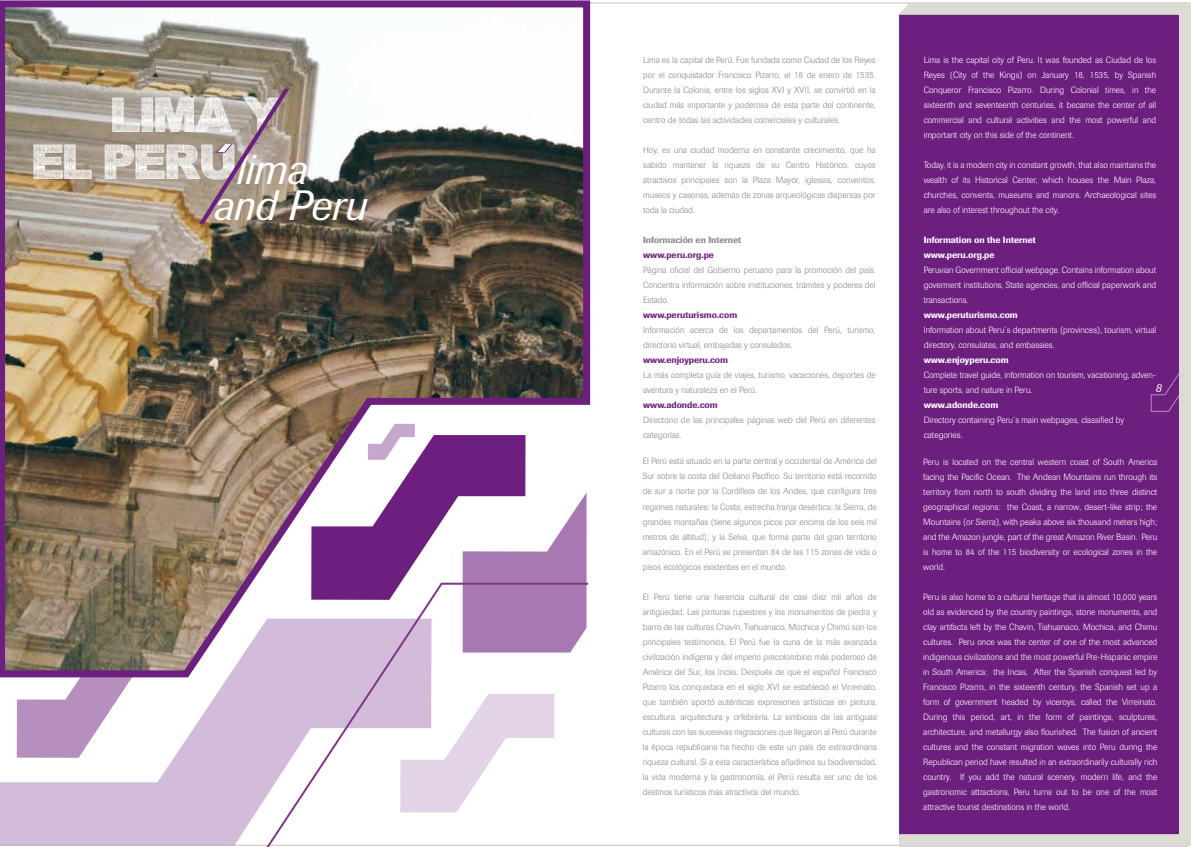
<style>
.page{position:relative;width:1191px;height:847px;background:#fff}
.page>*{position:absolute;margin:0;border:0;box-sizing:border-box;transform-origin:0 0}
.t1{font:italic 42px "Imago";color:#fff}
.t2{font:39px/46.8px "Asmat Font 2007";letter-spacing:.01em;color:#fff}
.t3{font:italic 12px "Imago";color:#fff}
.t4{font:300 9px/15px "Imago";color:#fff;text-align:justify}
.t5{font:300 9px/15px "Imago";color:#87888a;text-align:justify}
.t6{font:500 9px/15px "Imago";color:#fff}
.t7{font:500 9px "Imago";color:#6d1f80}
.t8{font:500 9px "Imago";color:#87888a}
.s1{font-family:"Imago";font-style:italic;font-size:42px}
</style>
<div class="page">
<svg style="left:899px;top:3px;width:292px;height:843px;background:#742b85"></svg>
<svg style="left:0;top:681px;width:256px;height:164px;fill:#d3bcd9"></svg>
<svg style="left:17px;top:681px;width:170px;height:76px"></svg>
<svg style="left:256px;top:681px;width:334px;height:166px"></svg>
<img style="left:0;top:0;width:594px;height:681px">
<svg style="left:199px;top:89px;width:90px;height:135px;background:#a5958b"></svg>
<h2 class="t2" style="left:33px;top:95px;width:275px;text-indent:79px">LIMA Y<br>EL PERU<span class="s1">lima</span></h2>
<h1 class="t1" style="left:213px;top:181px;width:155px">and Peru</h1>
<p class="t5" style="left:643px;top:52px;width:234px">Lima es la capital de Perú. Fue fundada como Ciudad de los Reyes por el conquistador Francisco Pizarro, el 18 de enero de 1535.<br>Durante la Colonia, entre los siglos XVI y XVII, se convirtió en la ciudad más importante y poderosa de esta parte del continente, centro de todas las actividades comerciales y culturales.</p>
<p class="t5" style="left:643px;top:142px;width:234px">Hoy, es una ciudad moderna en constante crecimiento, que ha sabido mantener la riqueza de su Centro Histórico, cuyos atractivos principales son la Plaza Mayor, iglesias, conventos, museos y casonas, además de zonas arqueológicas dispersas por toda la ciudad.</p>
<p class="t8" style="left:643px;top:234px;width:100px">Información en Internet</p>
<p class="t7" style="left:643px;top:249px;width:72px">www.peru.org.pe</p>
<p class="t5" style="left:643px;top:262px;width:234px">Página oficial del Gobierno peruano para la promoción del país.<br>Concentra información sobre instituciones, trámites y poderes del Estado.</p>
<p class="t7" style="left:643px;top:309px;width:96px">www.peruturismo.com</p>
<p class="t5" style="left:643px;top:322px;width:234px">Información acerca de los departamentos del Perú, turismo, directorio virtual, embajadas y consulados.</p>
<p class="t7" style="left:643px;top:354px;width:86px">www.enjoyperu.com</p>
<p class="t5" style="left:643px;top:367px;width:234px">La más completa guía de viajes, turismo, vacaciones, deportes de aventura y naturaleza en el Perú.</p>
<p class="t7" style="left:643px;top:399px;width:76px">www.adonde.com</p>
<p class="t5" style="left:643px;top:412px;width:234px">Directorio de las principales páginas web del Perú en diferentes categorías.</p>
<p class="t5" style="left:643px;top:454px;width:236px">El Perú está situado en la parte central y occidental de América del Sur sobre la costa del Océano Pacífico. Su territorio está recorrido de sur a norte por la Cordillera de los Andes, que configura tres regiones naturales: la Costa, estrecha franja desértica; la Sierra, de grandes montañas (tiene algunos picos por encima de los seis mil metros de altitud); y la Selva, que forma parte del gran territorio amazónico. En el Perú se presentan 84 de las 115 zonas de vida o pisos ecológicos existentes en el mundo.</p>
<p class="t5" style="left:643px;top:589px;width:236px">El Perú tiene una herencia cultural de casi diez mil años de antigüedad. Las pinturas rupestres y los monumentos de piedra y barro de las culturas Chavín, Tiahuanaco, Mochica y Chimú son los principales testimonios. El Perú fue la cuna de la más avanzada civilización indígena y del imperio precolombino más poderoso de América del Sur, los Incas. Después de que el español Francisco Pizarro los conquistara en el siglo XVI se estableció el Virreinato, que también aportó auténticas expresiones artísticas en pintura, escultura, arquitectura y orfebrería. La simbiosis de las antiguas culturas con las sucesivas migraciones que llegaron al Perú durante la época republicana ha hecho de este un país de extraordinaria riqueza cultural. Si a esta característica añadimos su biodiversidad, la vida moderna y la gastronomía, el Perú resulta ser uno de los destinos turísticos más atractivos del mundo.</p>
<p class="t4" style="left:924px;top:52px;width:234px">Lima is the capital city of Peru. It was founded as Ciudad de los Reyes (City of the Kings) on January 18, 1535, by Spanish Conqueror Francisco Pizarro. During Colonial times, in the sixteenth and seventeenth centuries, it became the center of all commercial and cultural activities and the most powerful and important city on this side of the continent.</p>
<p class="t4" style="left:924px;top:157px;width:234px">Today, it is a modern city in constant growth, that also maintains the wealth of its Historical Center, which houses the Main Plaza, churches, convents, museums and manors. Archaeological sites are also of interest throughout the city.</p>
<p class="t6" style="left:924px;top:232px;width:114px">Information on the Internet www.peru.org.pe</p>
<p class="t4" style="left:924px;top:262px;width:234px">Peruvian Government official webpage. Contains information about goverment institutions, State agencies, and official paperwork and transactions.</p>
<p class="t6" style="left:924px;top:307px;width:96px">www.peruturismo.com</p>
<p class="t4" style="left:924px;top:322px;width:234px">Information about Peru´s departments (provinces), tourism, virtual directory, consulates, and embassies.</p>
<p class="t6" style="left:924px;top:352px;width:86px">www.enjoyperu.com</p>
<p class="t4" style="left:924px;top:367px;width:234px">Complete travel guide, information on tourism, vacationing, adven&shy;ture sports, and nature in Peru.</p>
<p class="t6" style="left:924px;top:397px;width:76px">www.adonde.com</p>
<p class="t4" style="left:924px;top:412px;width:202px">Directory containing Peru´s main webpages, classified by categories.</p>
<h3 class="t3" style="left:1155px;top:381px;width:7px">8</h3>
<p class="t4" style="left:923px;top:454px;width:235px">Peru is located on the central western coast of South America facing the Pacific Ocean. The Andean Mountains run through its territory from north to south dividing the land into three distinct geographical regions: the Coast, a narrow, desert-like strip; the Mountains (or Sierra), with peaks above six thousand meters high; and the Amazon jungle, part of the great Amazon River Basin. Peru is home to 84 of the 115 biodiversity or ecological zones in the world.</p>
<p class="t4" style="left:923px;top:589px;width:236px">Peru is also home to a cultural heritage that is almost 10,000 years old as evidenced by the country paintings, stone monuments, and clay artifacts left by the Chavin, Tiahuanaco, Mochica, and Chimu cultures. Peru once was the center of one of the most advanced indigenous civilizations and the most powerful Pre-Hispanic empire in South America: the Incas. After the Spanish conquest led by Francisco Pizarro, in the sixteenth century, the Spanish set up a form of government headed by viceroys, called the Virreinato.<br>During this period, art, in the form of paintings, sculptures, architecture, and metallurgy also flourished. The fusion of ancient cultures and the constant migration waves into Peru during the Republican period have resulted in an extraordinarily culturally rich country. If you add the natural scenery, modern life, and the gastronomic attractions, Peru turns out to be one of the most attractive tourist destinations in the world.</p>
</div>
